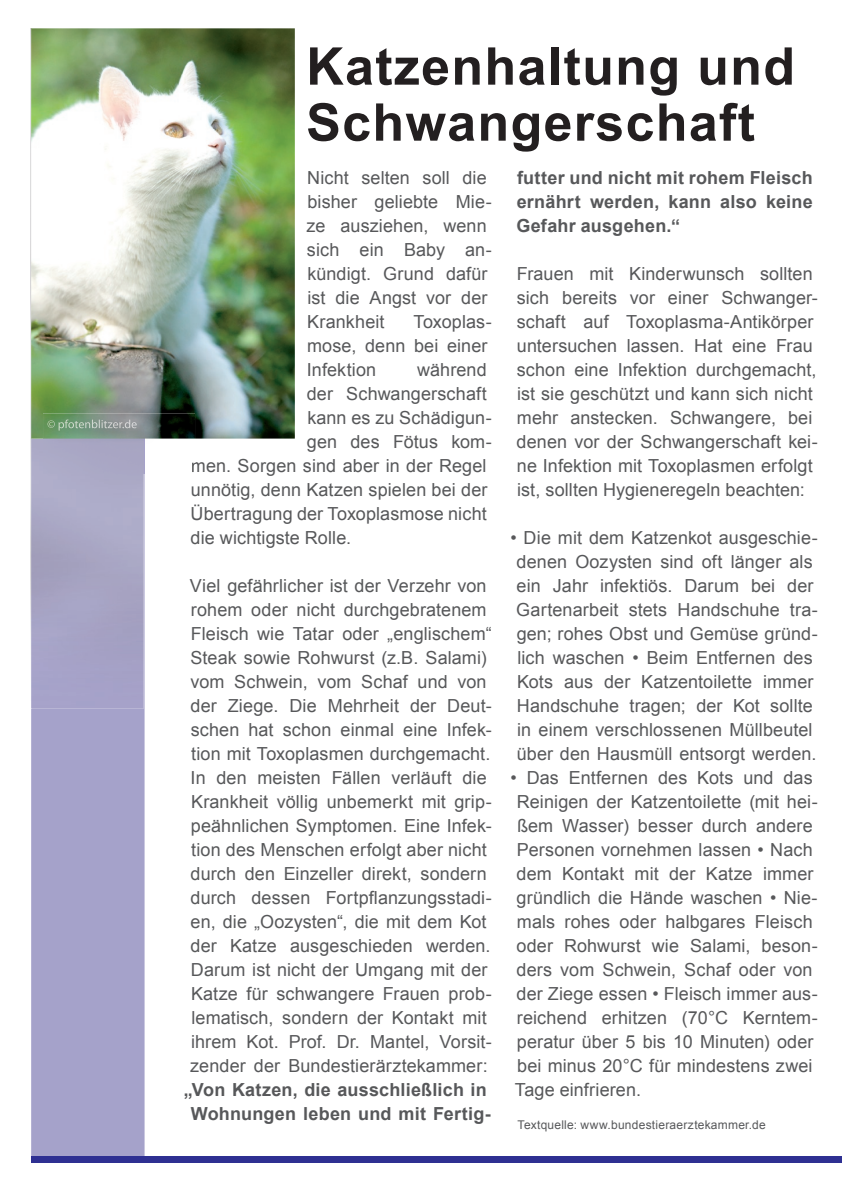
<style>
.page{position:relative;width:842px;height:1191px;background:#fff}
.page>*{position:absolute;margin:0;border:0;box-sizing:border-box;transform-origin:0 0}
.t1{font:700 52px/56px "Arial";letter-spacing:.025em;color:#231f20}
.t2{font:18px/24px "Arial";letter-spacing:.005em;color:#57585a}
.t3{font:700 18px/24px "Arial";letter-spacing:.01em;color:#57585a;text-align:center}
.t4{font:12px "Arial";letter-spacing:.02em;color:#57585a}
</style>
<div class="page">
<div style="left:31px;top:473px;width:114px;height:684px;background:#a5a2ca"></div>
<div style="left:31px;top:1157px;width:811px;height:6px;background:#2e3092"></div>
<img style="left:30px;top:28px;width:114px;height:680px">
<img style="left:31px;top:28px;width:264px;height:410px">
<img style="left:43px;top:413px;width:152px;height:60px">
<img style="left:192px;top:459px;width:3px;height:14px">
<img style="left:47px;top:419px;width:90px;height:11px">
<h1 class="t1" style="left:306px;top:40px;width:490px">Katzenhaltung und<br>Schwangerschaft</h1>
<p class="t2" style="left:307px;top:166px;width:187px">Nicht selten soll die bisher geliebte Mie&shy;ze ausziehen, wenn sich ein Baby an&shy;kündigt. Grund dafür ist die Angst vor der<br>Krankheit</p>
<p class="t2" style="left:307px;top:310px;width:186px;text-indent:107px">Toxoplas&shy;mose, denn bei einer<br>Infektion</p>
<p class="t2" style="left:417px;top:358px;width:71px">während</p>
<p class="t2" style="left:307px;top:382px;width:181px">der Schwangerschaft</p>
<p class="t2" style="left:307px;top:406px;width:186px">kann es zu Schädigun-</p>
<p class="t2" style="left:307px;top:430px;width:186px">gen des Fötus kom-</p>
<p class="t2" style="left:191px;top:454px;width:297px">men. Sorgen sind aber in der Regel</p>
<p class="t2" style="left:191px;top:478px;width:298px">unnötig, denn Katzen spielen bei der</p>
<p class="t2" style="left:191px;top:502px;width:297px">Übertragung der Toxoplasmose nicht</p>
<p class="t2" style="left:191px;top:526px;width:162px">die wichtigste Rolle.</p>
<p class="t2" style="left:190px;top:574px;width:303px">Viel gefährlicher ist der Verzehr von rohem oder nicht durchgebratenem Fleisch wie Tatar oder „englischem“ Steak sowie Rohwurst (z.B. Salami) vom Schwein, vom Schaf und von der Ziege. Die Mehrheit der Deut&shy;schen hat schon einmal eine Infek&shy;tion mit Toxoplasmen durchgemacht.<br>In den meisten Fällen verläuft die Krankheit völlig unbemerkt mit grip&shy;peähnlichen Symptomen. Eine Infek&shy;tion des Menschen erfolgt aber nicht durch den Einzeller direkt, sondern durch dessen Fortpflanzungsstadi&shy;en, die „Oozysten“, die mit dem Kot der Katze ausgeschieden werden.<br>Darum ist nicht der Umgang mit der Katze für schwangere Frauen prob&shy;lematisch, sondern der Kontakt mit ihrem Kot. Prof. Dr. Mantel, Vorsit&shy;zender der Bundestierärztekammer:</p>
<p class="t3" style="left:184px;top:1078px;width:309px">„Von Katzen, die ausschließlich in<br>Wohnungen leben und mit Fertig-</p>
<p class="t3" style="left:516px;top:166px;width:298px;text-align:justify">futter und nicht mit rohem Fleisch ernährt werden, kann also keine Gefahr ausgehen.“</p>
<p class="t2" style="left:517px;top:262px;width:303px">Frauen mit Kinderwunsch sollten sich bereits vor einer Schwanger&shy;schaft auf Toxoplasma-Antikörper untersuchen lassen. Hat eine Frau schon eine Infektion durchgemacht, ist sie geschützt und kann sich nicht mehr anstecken. Schwangere, bei denen vor der Schwangerschaft kei&shy;ne Infektion mit Toxoplasmen erfolgt ist, sollten Hygieneregeln beachten:</p>
<p class="t2" style="left:510px;top:525px;width:309px;text-align:center">• Die mit dem Katzenkot ausgeschie&shy;denen Oozysten sind oft länger als ein Jahr infektiös. Darum bei der Gartenarbeit stets Handschuhe tra&shy;gen; rohes Obst und Gemüse gründ&shy;lich waschen • Beim Entfernen des Kots aus der Katzentoilette immer Handschuhe tragen; der Kot sollte in einem verschlossenen Müllbeutel über den Hausmüll entsorgt werden.</p>
<p class="t2" style="left:510px;top:765px;width:309px">• Das Entfernen des Kots und das<br>Reinigen der Katzentoilette (mit hei&shy;ßem Wasser) besser durch andere<br>Personen vornehmen lassen • Nach dem Kontakt mit der Katze immer gründlich die Hände waschen • Nie&shy;mals rohes oder halbgares Fleisch oder Rohwurst wie Salami, beson&shy;ders vom Schwein, Schaf oder von der Ziege essen • Fleisch immer aus&shy;reichend erhitzen (70°C Kerntem&shy;peratur über 5 bis 10 Minuten) oder bei minus 20°C für mindestens zwei<br>Tage einfrieren.</p>
<p class="t4" style="left:517px;top:1116px;width:250px">Textquelle: www.bundestieraerztekammer.de</p>
</div>
